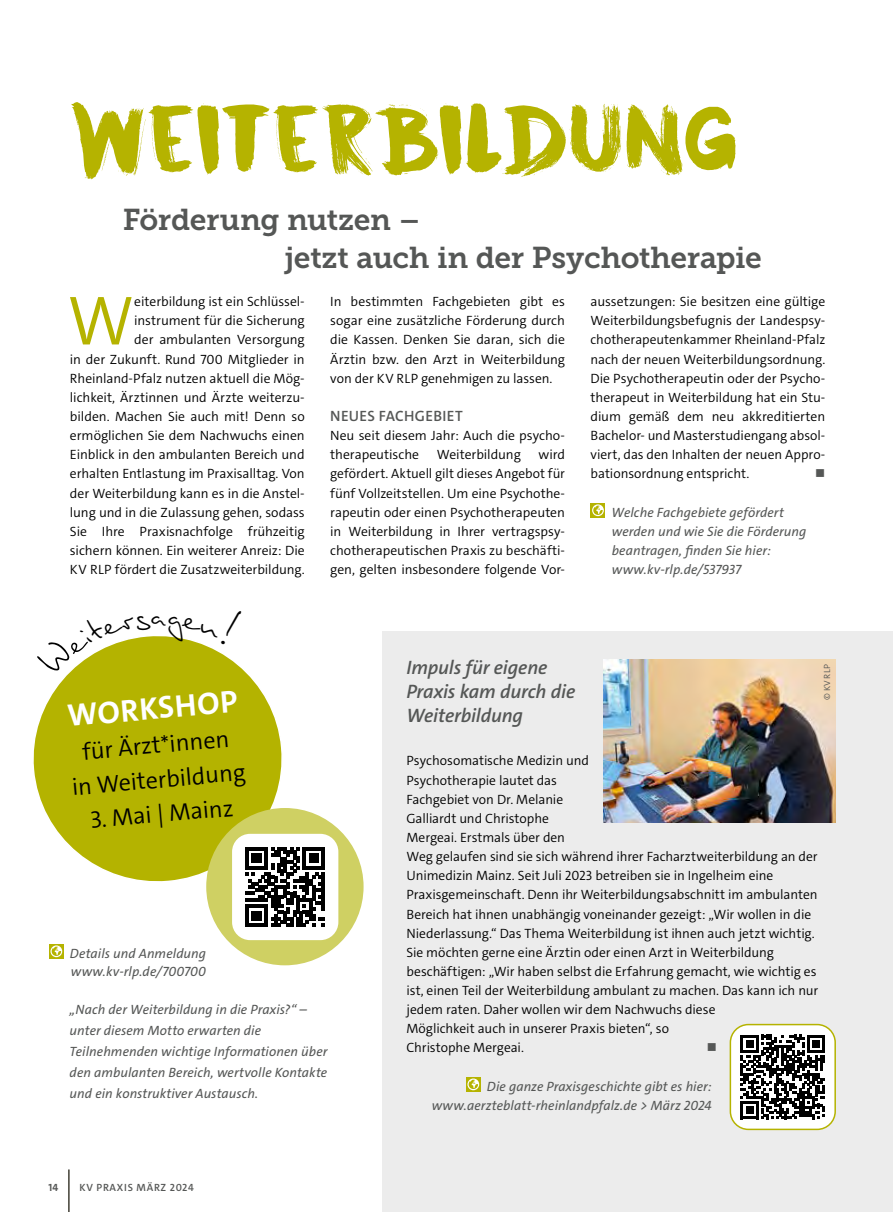
<style>
.page{position:relative;width:893px;height:1212px;background:#fff}
.page>*{position:absolute;margin:0;border:0;box-sizing:border-box;transform-origin:0 0}
.t1{font:85.5px "DK Cinnabar Brush";letter-spacing:-.02em;color:#b5b300}
.t2{font:300 70.2px "The Sans";color:#b5b300}
.t3{font:700 31.5px "The Sans";color:#fff}
.t4{font:30px/38.2px "Museo Slab 700";letter-spacing:-.01em;color:#555756}
.t5{font:300 24px/34.5px "The Sans";color:#000;text-align:center}
.t6{font:italic 600 19.5px/24px "The Sans";letter-spacing:-.01em;color:#555756}
.t7{font:600 15px "The Sans";letter-spacing:.025em;color:#555756}
.t8{font:300 13.5px/19.2px "The Sans";letter-spacing:-.005em;color:#000;text-align:justify}
.t9{font:italic 13.5px/19.2px "The Sans";letter-spacing:.005em;color:#555756}
.t10{font:13.5px "Wingdings";color:#555756}
.t11{font:600 10.5px "The Sans";letter-spacing:.065em;color:#555756}
.t12{font:700 10.5px "The Sans";color:#555756}
.t13{font:300 9px "The Sans";color:#555756}
</style>
<div class="page">
<hr style="left:68px;top:1169px;width:2px;height:43px;background:#100d00">
<div style="left:383px;top:631px;width:510px;height:581px;background:#ececec"></div>
<div style="left:730px;top:1024px;width:105px;height:105px;background:#fff;border-radius:18px"></div>
<svg style="left:741px;top:1035px;width:84px;height:84px"></svg>
<div style="left:730px;top:1024px;width:106px;height:106px;border:2px solid #b5b300;border-radius:18px"></div>
<div style="left:590px;top:503px;width:15px;height:15px;background:#b5b300"></div>
<svg style="left:592px;top:504px;width:12px;height:12px"></svg>
<svg style="left:466px;top:1077px;width:15px;height:15px"></svg>
<svg style="left:467px;top:1078px;width:12px;height:12px"></svg>
<img style="left:604px;top:659px;width:232px;height:164px">
<svg style="left:49px;top:944px;width:15px;height:15px"></svg>
<svg style="left:51px;top:945px;width:11px;height:12px"></svg>
<svg style="left:33px;top:669px;width:249px;height:213px;background:#bdbc1f"></svg>
<div style="left:206px;top:808px;width:158px;height:157px;background:#cfd063;border-radius:50%"></div>
<div style="left:232px;top:834px;width:106px;height:106px;background:#fff;border-radius:18px"></div>
<svg style="left:245px;top:847px;width:80px;height:80px"></svg>
<svg style="left:36px;top:636px;width:206px;height:38px"></svg>
<h1 class="t1" style="left:69px;top:80px;width:671px">Weiterbildung</h1>
<h3 class="t4" style="left:285px;top:200px;width:479px;text-indent:-162px">Förderung nutzen –<br>jetzt auch in der Psychotherapie</h3>
<h2 class="t2" style="left:67px;top:276px;width:68px">W</h2>
<p class="t8" style="left:590px;top:292px;width:236px">aussetzungen: Sie besitzen eine gültige Weiterbildungsbefugnis der Landespsy&shy;chotherapeutenkammer Rheinland-Pfalz nach der neuen Weiterbildungsordnung.<br>Die Psychotherapeutin oder der Psycho&shy;therapeut in Weiterbildung hat ein Stu&shy;dium gemäß dem neu akkreditierten Bachelor- und Masterstudiengang absol&shy;viert, das den Inhalten der neuen Appro&shy;bationsordnung entspricht.</p>
<p class="t8" style="left:70px;top:292px;width:236px;text-align:right">eiterbildung ist ein Schlüssel&shy;instrument für die Sicherung<br>der ambulanten Versorgung<br>in der Zukunft. Rund 700 Mitglieder in Rheinland-Pfalz nutzen aktuell die Mög&shy;lichkeit, Ärztinnen und Ärzte weiterzu&shy;bilden. Machen Sie auch mit! Denn so ermöglichen Sie dem Nachwuchs einen Einblick in den ambulanten Bereich und erhalten Entlastung im Praxisalltag. Von der Weiterbildung kann es in die Anstel&shy;lung und in die Zulassung gehen, sodass Sie Ihre Praxisnachfolge frühzeitig sichern können. Ein weiterer Anreiz: Die KV RLP fördert die Zusatzweiterbildung.</p>
<p class="t8" style="left:330px;top:292px;width:236px">In bestimmten Fachgebieten gibt es sogar eine zusätzliche Förderung durch die Kassen. Denken Sie daran, sich die Ärztin bzw. den Arzt in Weiterbildung von der KV RLP genehmigen zu lassen.</p>
<p class="t7" style="left:330px;top:406px;width:134px">NEUES FACHGEBIET</p>
<p class="t8" style="left:330px;top:426px;width:236px">Neu seit diesem Jahr: Auch die psycho&shy;therapeutische</p>
<p class="t8" style="left:330px;top:445px;width:236px;text-indent:208px">wird gefördert. Aktuell gilt dieses Angebot für fünf Vollzeitstellen. Um eine Psychothe&shy;rapeutin oder einen Psychotherapeuten in Weiterbildung in Ihrer vertragspsy&shy;chotherapeutischen Praxis zu beschäfti&shy;gen, gelten insbesondere folgende Vor-</p>
<p class="t8" style="left:437px;top:445px;width:86px">Weiterbildung</p>
<p class="t10" style="left:815px;top:466px;width:12px">■</p>
<p class="t9" style="left:611px;top:503px;width:196px">Welche Fachgebiete gefördert werden und wie Sie die Förderung beantragen, finden Sie hier: www.kv-rlp.de/537937</p>
<h3 class="t3" style="left:66px;top:695px;width:172px;rotate:-5deg">WORKSHOP</h3>
<h3 class="t5" style="left:68px;top:736px;width:176px;rotate:-5deg">für Ärzt*innen<br>in Weiterbildung</h3>
<h3 class="t5" style="left:89px;top:803px;width:145px;rotate:-5deg">3. Mai | Mainz</h3>
<p class="t9" style="left:70px;top:944px;width:138px;line-height:18px">Details und Anmeldung www.kv-rlp.de/700700</p>
<p class="t9" style="left:70px;top:999px;width:259px;line-height:21px">„Nach der Weiterbildung in die Praxis?“ – unter diesem Motto erwarten die Teilnehmenden wichtige Informationen über den ambulanten Bereich, wertvolle Kontakte und ein konstruktiver Austausch.</p>
<p class="t12" style="left:48px;top:1180px;width:11px">14</p>
<p class="t11" style="left:80px;top:1180px;width:116px">KV PRAXIS März 2024</p>
<h3 class="t6" style="left:406px;top:655px;width:170px">Impuls für eigene<br>Praxis kam durch die<br>Weiterbildung</h3>
<p class="t8" style="left:406px;top:751px;width:413px;text-align:left">Psychosomatische Medizin und<br>Psychotherapie lautet das<br>Fachgebiet von Dr. Melanie<br>Galliardt und Christophe<br>Mergeai. Erstmals über den<br>Weg gelaufen sind sie sich während ihrer Facharztweiterbildung an der Unimedizin Mainz. Seit Juli 2023 betreiben sie in Ingelheim eine Praxisgemeinschaft. Denn ihr Weiterbildungsabschnitt im ambulanten Bereich hat ihnen unabhängig voneinander gezeigt: „Wir wollen in die Niederlassung.“ Das Thema Weiterbildung ist ihnen auch jetzt wichtig.<br>Sie möchten gerne eine Ärztin oder einen Arzt in Weiterbildung beschäftigen: „Wir haben selbst die Erfahrung gemacht, wie wichtig es ist, einen Teil der Weiterbildung ambulant zu machen. Das kann ich nur jedem raten. Daher wollen wir dem Nachwuchs diese<br>Möglichkeit auch in unserer Praxis bieten“, so<br>Christophe Mergeai.</p>
<p class="t13" style="left:821px;top:700px;width:37px;rotate:-90deg">© KV RLP</p>
<p class="t10" style="left:707px;top:1040px;width:12px">■</p>
<p class="t9" style="left:432px;top:1077px;width:281px;text-align:right">Die ganze Praxisgeschichte gibt es hier: www.aerzteblatt-rheinlandpfalz.de &gt; März 2024</p>
</div>
